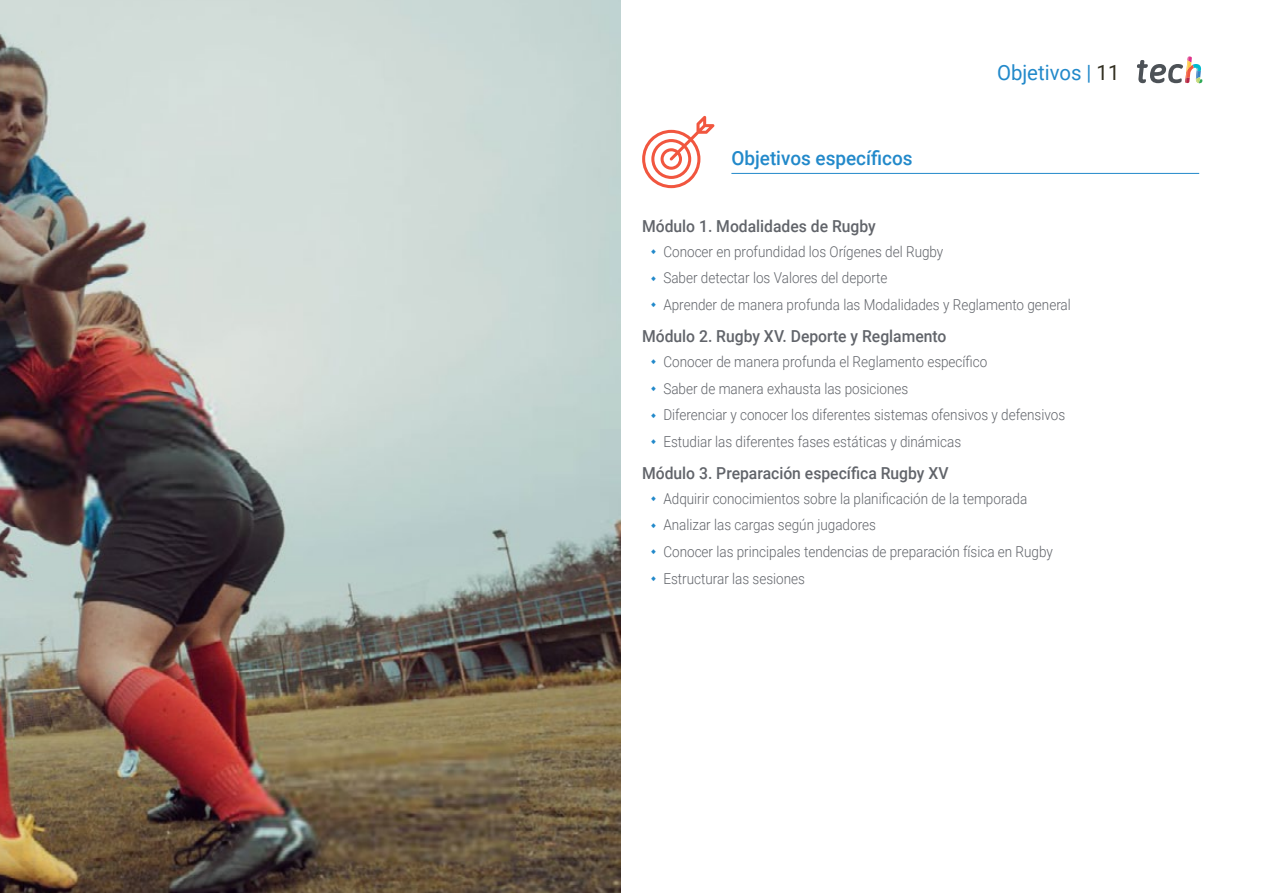
<style>
.page{position:relative;width:1263px;height:893px;background:#fff}
.page>*{position:absolute;margin:0;border:0;box-sizing:border-box;transform-origin:0 0}
.t1{font:21px "Roboto";color:#2289ca}
.t2{font:500 19.5px "Roboto";color:#2289ca}
.t3{font:500 16.5px "Roboto";color:#61646a;scale:.95 1}
.t4{font:300 15px/26.7px "Roboto";color:#61646a;scale:.9 1}
.s1{color:#312e20}
</style>
<div class="page">
<hr style="left:731px;top:173px;width:468px;height:1px;background:#2289ca">
<svg style="left:642px;top:116px;width:72px;height:72px"></svg>
<img style="left:0;top:0;width:621px;height:893px">
<svg style="left:1137px;top:57px;width:65px;height:27px"></svg>
<h2 class="t2" style="left:731px;top:144px;width:183px">Objetivos específicos</h2>
<h1 class="t1" style="left:997px;top:57px;width:124px">Objetivos | <span class="s1">11</span></h1>
<p class="t3" style="left:642px;top:215px;width:247px">Módulo 1. Modalidades de Rugby</p>
<p class="t4" style="left:663px;top:237px;width:454px">Conocer en profundidad los Orígenes del Rugby<br>Saber detectar los Valores del deporte<br>Aprender de manera profunda las Modalidades y Reglamento general</p>
<p class="t3" style="left:642px;top:325px;width:322px">Módulo 2. Rugby XV. Deporte y Reglamento</p>
<p class="t4" style="left:663px;top:347px;width:448px">Conocer de manera profunda el Reglamento específico<br>Saber de manera exhausta las posiciones<br>Diferenciar y conocer los diferentes sistemas ofensivos y defensivos Estudiar las diferentes fases estáticas y dinámicas</p>
<p class="t3" style="left:642px;top:462px;width:324px">Módulo 3. Preparación específica Rugby XV</p>
<p class="t4" style="left:663px;top:484px;width:434px">Adquirir conocimientos sobre la planificación de la temporada Analizar las cargas según jugadores<br>Conocer las principales tendencias de preparación física en Rugby Estructurar las sesiones</p>
</div>
